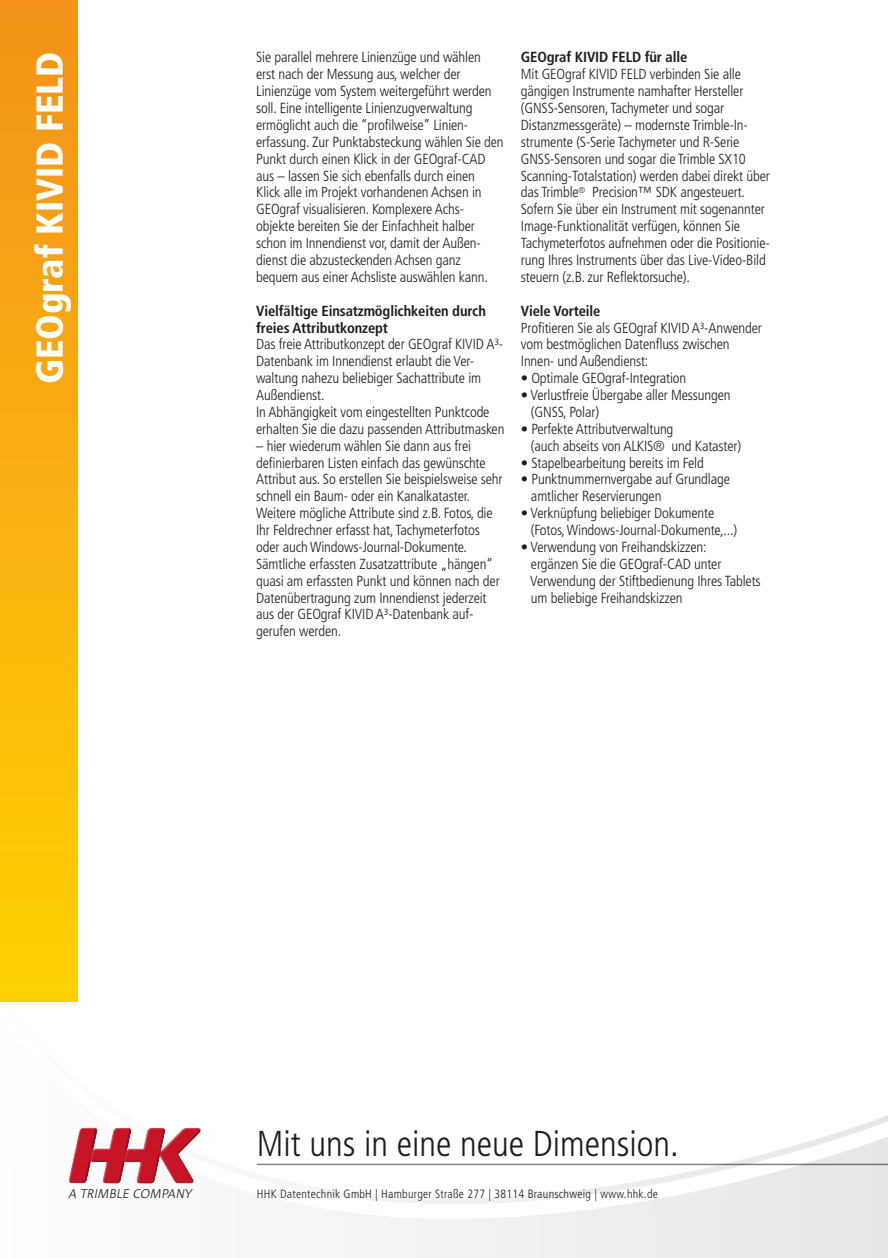
<style>
.page{position:relative;width:888px;height:1258px;background:#fff}
.page>*{position:absolute;margin:0;border:0;box-sizing:border-box;transform-origin:0 0}
.t1{font:900 condensed 37.5px "Frutiger LT Std";color:#fff}
.t2{font:300 condensed 36px "Frutiger LT Std";color:#1d1d1b}
.t3{font:300 condensed 14.7px/16.8px "Frutiger LT Std";letter-spacing:-.01em;color:#1d1d1b}
.t4{font:700 condensed 14.7px "Frutiger LT Std";letter-spacing:-.01em;color:#1d1d1b}
.t5{font:italic 12.6px "Agro Sans Light Caps";color:#1d1d1b}
.t6{font:300 condensed 12px "Frutiger LT Std";letter-spacing:.02em;color:#1d1d1b}
</style>
<div class="page">
<svg style="left:0;top:980px;width:888px;height:278px"></svg>
<div style="left:69px;top:1128px;width:131px;height:55px;background:#1d1d1b;opacity:.75"></div>
<hr style="left:257px;top:1164px;width:631px;height:1px;background:#020203">
<div style="left:0;top:0;width:77px;height:1001px;background:linear-gradient(to bottom,#f3911c,#ffd101)"></div>
<p class="t1" style="left:27px;top:384px;width:334px;rotate:-90deg">GEOgraf KIVID FELD</p>
<p class="t3" style="left:256px;top:49px;width:226px">Sie parallel mehrere Linienzüge und wählen</p>
<p class="t3" style="left:256px;top:66px;width:206px">erst nach der Messung aus, welcher der</p>
<p class="t3" style="left:256px;top:83px;width:237px">Linienzüge vom System weitergeführt werden</p>
<p class="t3" style="left:256px;top:100px;width:218px">soll. Eine intelligente Linienzugverwaltung</p>
<p class="t3" style="left:256px;top:117px;width:214px">ermöglicht auch die “profilweise” Linien-</p>
<p class="t3" style="left:256px;top:134px;width:249px">erfassung. Zur Punktabsteckung wählen Sie den</p>
<p class="t3" style="left:256px;top:150px;width:231px">Punkt durch einen Klick in der GEOgraf-CAD</p>
<p class="t3" style="left:256px;top:167px;width:220px">aus – lassen Sie sich ebenfalls durch einen</p>
<p class="t3" style="left:256px;top:184px;width:227px">Klick alle im Projekt vorhandenen Achsen in</p>
<p class="t3" style="left:256px;top:201px;width:209px">GEOgraf visualisieren. Komplexere Achs-</p>
<p class="t3" style="left:256px;top:218px;width:220px">objekte bereiten Sie der Einfachheit halber</p>
<p class="t3" style="left:256px;top:235px;width:226px">schon im Innendienst vor, damit der Außen-</p>
<p class="t3" style="left:256px;top:252px;width:206px">dienst die abzusteckenden Achsen ganz</p>
<p class="t3" style="left:256px;top:269px;width:233px">bequem aus einer Achsliste auswählen kann.</p>
<p class="t4" style="left:256px;top:302px;width:231px">Vielfältige Einsatzmöglichkeiten durch</p>
<p class="t4" style="left:256px;top:319px;width:133px">freies Attributkonzept</p>
<p class="t3" style="left:256px;top:336px;width:248px">Das freie Attributkonzept der GEOgraf KIVID A³-</p>
<p class="t3" style="left:256px;top:353px;width:227px">Datenbank im Innendienst erlaubt die Ver&shy;waltung nahezu beliebiger Sachattribute im<br>Außendienst.</p>
<p class="t3" style="left:256px;top:404px;width:235px">In Abhängigkeit vom eingestellten Punktcode</p>
<p class="t3" style="left:256px;top:420px;width:250px">erhalten Sie die dazu passenden Attributmasken</p>
<p class="t3" style="left:256px;top:437px;width:216px">– hier wiederum wählen Sie dann aus frei</p>
<p class="t3" style="left:256px;top:454px;width:231px">definierbaren Listen einfach das gewünschte</p>
<p class="t3" style="left:256px;top:471px;width:248px">Attribut aus. So erstellen Sie beispielsweise sehr</p>
<p class="t3" style="left:256px;top:488px;width:215px">schnell ein Baum- oder ein Kanalkataster.</p>
<p class="t3" style="left:256px;top:505px;width:238px">Weitere mögliche Attribute sind z.B. Fotos, die</p>
<p class="t3" style="left:256px;top:522px;width:225px">Ihr Feldrechner erfasst hat, Tachymeterfotos</p>
<p class="t3" style="left:256px;top:539px;width:212px">oder auch Windows-Journal-Dokumente.</p>
<p class="t3" style="left:256px;top:555px;width:239px">Sämtliche erfassten Zusatzattribute „hängen“</p>
<p class="t3" style="left:256px;top:572px;width:245px">quasi am erfassten Punkt und können nach der</p>
<p class="t3" style="left:256px;top:589px;width:232px">Datenübertragung zum Innendienst jederzeit</p>
<p class="t3" style="left:256px;top:606px;width:219px">aus der GEOgraf KIVID A³-Datenbank auf-</p>
<p class="t3" style="left:256px;top:623px;width:87px">gerufen werden.</p>
<p class="t4" style="left:521px;top:49px;width:168px">GEOgraf KIVID FELD für alle</p>
<p class="t3" style="left:521px;top:66px;width:222px">Mit GEOgraf KIVID FELD verbinden Sie alle</p>
<p class="t3" style="left:521px;top:83px;width:224px">gängigen Instrumente namhafter Hersteller</p>
<p class="t3" style="left:521px;top:100px;width:205px">(GNSS-Sensoren, Tachymeter und sogar</p>
<p class="t3" style="left:521px;top:117px;width:228px">Distanzmessgeräte) – modernste Trimble-In-</p>
<p class="t3" style="left:521px;top:134px;width:220px">strumente (S-Serie Tachymeter und R-Serie</p>
<p class="t3" style="left:521px;top:150px;width:227px">GNSS-Sensoren und sogar die Trimble SX10</p>
<p class="t3" style="left:521px;top:167px;width:250px">Scanning-Totalstation) werden dabei direkt über das Trimble<sup>®</sup> Precision™ SDK angesteuert.<br>Sofern Sie über ein Instrument mit sogenannter Image-Funktionalität verfügen, können Sie Tachymeterfotos aufnehmen oder die Positionie&shy;rung Ihres Instruments über das Live-Video-Bild steuern (z.B. zur Reflektorsuche).</p>
<p class="t4" style="left:521px;top:302px;width:81px">Viele Vorteile</p>
<p class="t3" style="left:521px;top:319px;width:242px">Profitieren Sie als GEOgraf KIVID A³-Anwender</p>
<p class="t3" style="left:521px;top:336px;width:210px">vom bestmöglichen Datenfluss zwischen</p>
<p class="t3" style="left:521px;top:353px;width:129px">Innen- und Außendienst:</p>
<p class="t3" style="left:521px;top:370px;width:167px">• Optimale GEOgraf-Integration</p>
<p class="t3" style="left:521px;top:387px;width:211px">• Verlustfreie Übergabe aller Messungen</p>
<p class="t3" style="left:531px;top:404px;width:70px">(GNSS, Polar)</p>
<p class="t3" style="left:521px;top:420px;width:154px">• Perfekte Attributverwaltung</p>
<p class="t3" style="left:531px;top:437px;width:212px">(auch abseits von ALKIS® und Kataster)</p>
<p class="t3" style="left:521px;top:454px;width:184px">• Stapelbearbeitung bereits im Feld</p>
<p class="t3" style="left:521px;top:471px;width:211px">• Punktnummernvergabe auf Grundlage</p>
<p class="t3" style="left:531px;top:488px;width:132px">amtlicher Reservierungen</p>
<p class="t3" style="left:521px;top:505px;width:195px">• Verknüpfung beliebiger Dokumente</p>
<p class="t3" style="left:531px;top:522px;width:208px">(Fotos, Windows-Journal-Dokumente,...)</p>
<p class="t3" style="left:530px;top:539px;width:232px;text-indent:-9px">• Verwendung von Freihandskizzen:<br>ergänzen Sie die GEOgraf-CAD unter Verwendung der Stiftbedienung Ihres Tablets um beliebige Freihandskizzen</p>
<p class="t2" style="left:257px;top:1123px;width:423px">Mit uns in eine neue Dimension.</p>
<p class="t5" style="left:68px;top:1187px;width:127px">A TRIMBLE COMPANY</p>
<p class="t6" style="left:257px;top:1187px;width:403px">HHK Datentechnik GmbH | Hamburger Straße 277 | 38114 Braunschweig | www.hhk.de</p>
</div>
